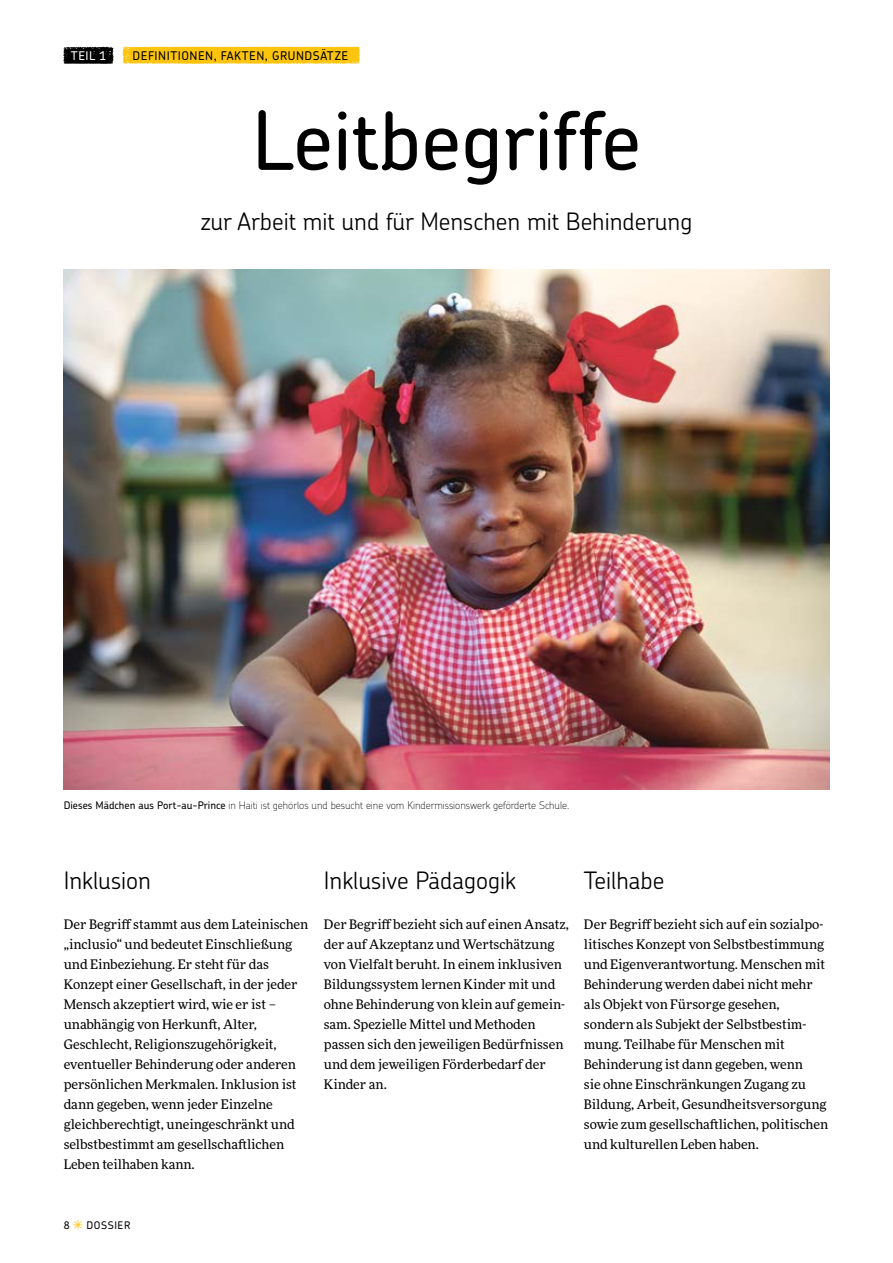
<style>
.page{position:relative;width:893px;height:1263px;background:#fff}
.page>*{position:absolute;margin:0;border:0;box-sizing:border-box;transform-origin:0 0}
.t1{font:500 81px "Chevin";color:#000}
.t2{font:300 24px "Chevin Std";color:#000}
.t3{font:13.2px/20px "More Pro";color:#000}
.t4{font:500 12px "Chevin Std";letter-spacing:.045em;color:#000}
.t5{font:500 12px "Chevin Std";color:#fff}
.t6{font:100 10.5px "Chevin Std";color:#000}
.t7{font:500 10.5px "Chevin";letter-spacing:.06em;color:#000}
.s1{font-weight:500}
.s2{font-family:"Sternsinger";font-weight:400;color:#fdc40c}
</style>
<div class="page">
<img style="left:64px;top:270px;width:765px;height:519px">
<svg style="left:63px;top:47px;width:51px;height:17px"></svg>
<svg style="left:123px;top:47px;width:237px;height:17px;background:#fdc615"></svg>
<p class="t5" style="left:71px;top:48px;width:37px">TEIL 1</p>
<p class="t4" style="left:133px;top:48px;width:217px">DEFINITIONEN, FAKTEN, GRUNDSÄTZE</p>
<h1 class="t1" style="left:252px;top:88px;width:391px">Leitbegriffe</h1>
<h2 class="t2" style="left:201px;top:205px;width:493px">zur Arbeit mit und für Menschen mit Behinderung</h2>
<p class="t6" style="left:64px;top:798px;width:507px"><span class="s1">Dieses Mädchen aus Port-au-Prince</span> in Haiti ist gehörlos und besucht eine vom Kindermissionswerk geförderte Schule.</p>
<h2 class="t2" style="left:64px;top:864px;width:89px">Inklusion</h2>
<p class="t3" style="left:64px;top:914px;width:246px">Der Begriff stammt aus dem Lateinischen „inclusio“ und bedeutet Einschließung und Einbeziehung. Er steht für das Konzept einer Gesellschaft, in der jeder Mensch akzeptiert wird, wie er ist – unabhängig von Herkunft, Alter, Geschlecht, Religionszugehörigkeit, eventueller Behinderung oder anderen persönlichen Merkmalen. Inklusion ist dann gegeben, wenn jeder Einzelne gleichberechtigt, uneingeschränkt und selbstbestimmt am gesellschaftlichen Leben teilhaben kann.</p>
<h2 class="t2" style="left:324px;top:864px;width:193px">Inklusive Pädagogik</h2>
<p class="t3" style="left:324px;top:914px;width:247px">Der Begriff bezieht sich auf einen Ansatz, der auf Akzeptanz und Wertschätzung von Vielfalt beruht. In einem inklusiven Bildungssystem lernen Kinder mit und ohne Behinderung von klein auf gemein&shy;sam. Spezielle Mittel und Methoden passen sich den jeweiligen Bedürfnissen und dem jeweiligen Förderbedarf der Kinder an.</p>
<h2 class="t2" style="left:584px;top:864px;width:82px">Teilhabe</h2>
<p class="t3" style="left:584px;top:914px;width:246px">Der Begriff bezieht sich auf ein sozialpo&shy;litisches Konzept von Selbstbestimmung und Eigenverantwortung. Menschen mit Behinderung werden dabei nicht mehr als Objekt von Fürsorge gesehen, sondern als Subjekt der Selbstbestim&shy;mung. Teilhabe für Menschen mit Behinderung ist dann gegeben, wenn<br>sie ohne Einschränkungen Zugang zu Bildung, Arbeit, Gesundheitsversorgung sowie zum gesellschaftlichen, politischen und kulturellen Leben haben.</p>
<p class="t7" style="left:64px;top:1218px;width:68px">8 <span class="s2">*</span> DOSSIER</p>
</div>
